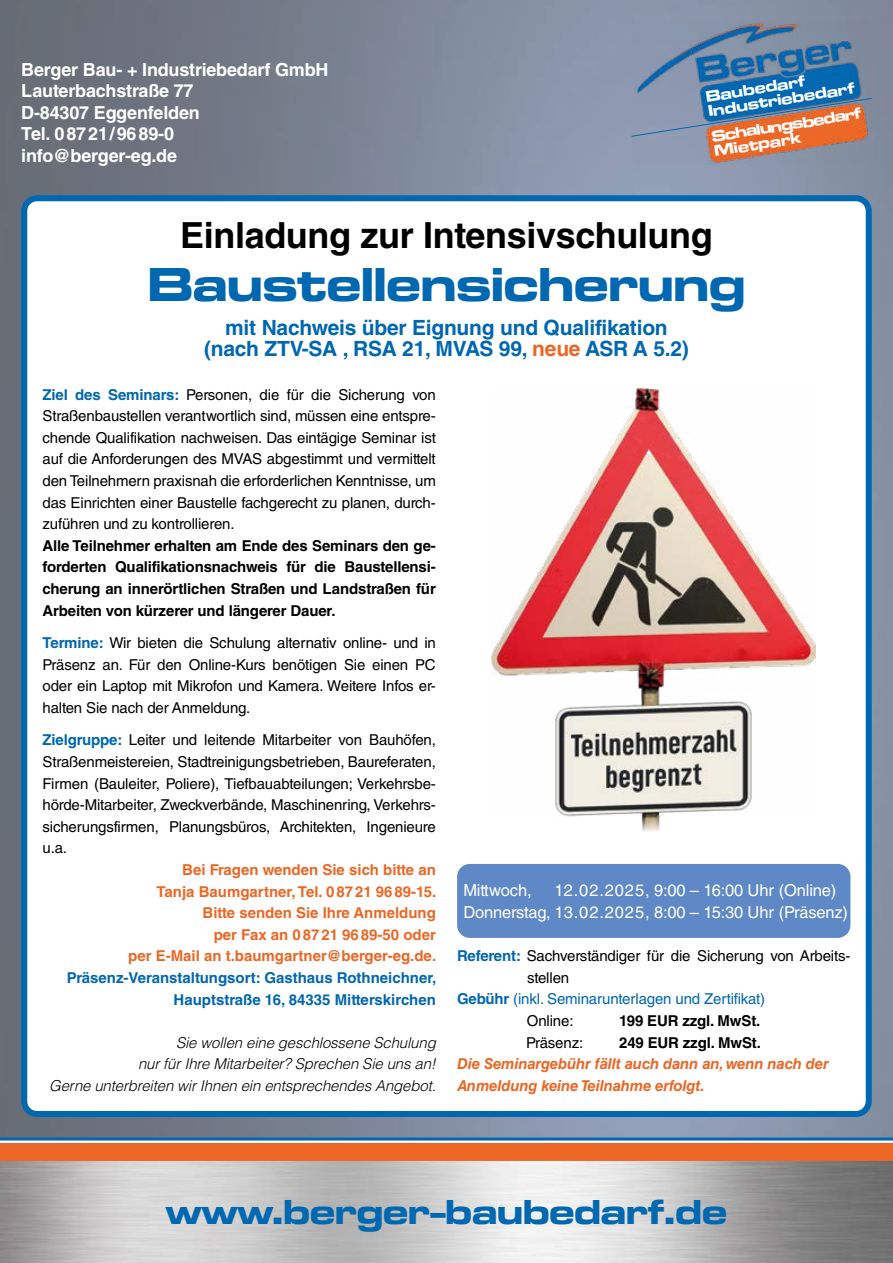
<style>
.page{position:relative;width:893px;height:1263px;background:#fff}
.page>*{position:absolute;margin:0;border:0;box-sizing:border-box;transform-origin:0 0}
.t1{font:700 expanded 49.5px "Microgramma DOT";color:#0067b1}
.t2{font:700 36px "Helvetica LT Std";letter-spacing:-.01em;color:#000}
.t3{font:700 expanded 36px "Microgramma DOT";color:#0067b1}
.t4{font:700 21px "Helvetica LT Std";letter-spacing:-.01em;color:#0067b1}
.t5{font:700 18px "Helvetica LT Std";letter-spacing:-.01em;color:#fff}
.t6{font:16.5px "Helvetica LT Std";letter-spacing:-.01em;color:#fff}
.t7{font:700 expanded 16.05px "Microgramma DOT";color:#fff}
.t8{font:15px/21.6px "Helvetica LT Std";letter-spacing:-.01em;color:#000;text-align:justify}
.t9{font:700 15px/21.6px "Helvetica LT Std";letter-spacing:-.01em;color:#000;text-align:justify}
.t10{font:700 15px/21.6px "Helvetica LT Std";color:#ec6725;text-align:right}
.t11{font:italic 300 15px/21.6px "Helvetica LT Std";letter-spacing:-.01em;color:#000;text-align:right}
.t12{font:700 15px/21.6px "Helvetica LT Std";color:#0067b1;text-align:right}
.t13{font:italic 700 15px/21.6px "Helvetica LT Std";letter-spacing:-.01em;color:#ec6725}
.t14{font:15px "Helvetica LT Std";letter-spacing:-.01em;color:#0067b1}
.s1{color:#ec6725}
.s2{font-weight:700;color:#0067b1}
.s3{font-weight:700}
</style>
<div class="page">
<img style="left:0;top:0;width:893px;height:1137px">
<hr style="left:0;top:1137px;width:893px;height:3px;background:#0067b1">
<img style="left:0;top:1161px;width:893px;height:102px">
<div style="left:0;top:1143px;width:893px;height:18px;background:#ec6725"></div>
<div style="left:24px;top:198px;width:845px;height:916px;background:#fff;border-radius:13px"></div>
<div style="left:21px;top:195px;width:851px;height:922px;border:6px solid #0067b1;border-radius:13px"></div>
<img style="left:492px;top:389px;width:324px;height:442px">
<div style="left:457px;top:864px;width:393px;height:74px;background:#5e88c6;border-radius:13px"></div>
<img style="left:633px;top:21px;width:238px;height:144px">
<svg style="left:619px;top:83px;width:265px;height:69px;background:#847c86"></svg>
<p class="t5" style="left:21px;top:58px;width:309px">Berger Bau- + Industriebedarf GmbH</p>
<p class="t5" style="left:21px;top:80px;width:174px">Lauterbachstraße 77</p>
<p class="t5" style="left:21px;top:101px;width:180px">D-84307 Eggenfelden</p>
<p class="t5" style="left:21px;top:123px;width:154px">Tel. 08721/9689-0</p>
<p class="t5" style="left:21px;top:145px;width:157px">info@berger-eg.de</p>
<p class="t7" style="left:704px;top:86px;width:102px;rotate:-9deg">Baubedarf</p>
<p class="t7" style="left:706px;top:100px;width:150px;rotate:-9deg">Industriebedarf</p>
<p class="t7" style="left:710px;top:126px;width:152px;rotate:-9deg">Schalungsbedarf</p>
<p class="t7" style="left:713px;top:140px;width:89px;rotate:-9deg">Mietpark</p>
<p class="t2" style="left:180px;top:214px;width:534px">Einladung zur Intensivschulung</p>
<p class="t1" style="left:148px;top:251px;width:599px">Baustellensicherung</p>
<p class="t4" style="left:225px;top:315px;width:444px">mit Nachweis über Eignung und Qualifikation</p>
<p class="t4" style="left:204px;top:336px;width:486px">(nach ZTV-SA , RSA 21, MVAS 99, <span class="s1">neue</span> ASR A 5.2)</p>
<p class="t8" style="left:43px;top:384px;width:395px"><span class="s2">Ziel des Seminars:</span> Personen, die für die Sicherung von Straßenbaustellen verantwortlich sind, müssen eine entspre&shy;chende Qualifikation nachweisen. Das eintägige Seminar ist auf die Anforderungen des MVAS abgestimmt und vermittelt den Teilnehmern praxisnah die erforderlichen Kenntnisse, um das Einrichten einer Baustelle fachgerecht zu planen, durch&shy;zuführen und zu kontrollieren.</p>
<p class="t9" style="left:43px;top:534px;width:395px">Alle Teilnehmer erhalten am Ende des Seminars den ge&shy;forderten Qualifikationsnachweis für die Baustellensi&shy;cherung an innerörtlichen Straßen und Landstraßen für Arbeiten von kürzerer und längerer Dauer.</p>
<p class="t8" style="left:43px;top:632px;width:395px"><span class="s2">Termine:</span> Wir bieten die Schulung alternativ online- und in Präsenz an. Für den Online-Kurs benötigen Sie einen PC oder ein Laptop mit Mikrofon und Kamera. Weitere Infos er&shy;halten Sie nach der Anmeldung.</p>
<p class="t8" style="left:43px;top:729px;width:395px"><span class="s2">Zielgruppe:</span> Leiter und leitende Mitarbeiter von Bauhöfen, Straßenmeistereien, Stadtreinigungsbetrieben, Baureferaten, Firmen (Bauleiter, Poliere), Tiefbauabteilungen; Verkehrsbe&shy;hörde-Mitarbeiter, Zweckverbände, Maschinenring, Verkehrs&shy;sicherungsfirmen, Planungsbüros, Architekten, Ingenieure u.a.</p>
<p class="t10" style="left:157px;top:858px;width:281px">Bei Fragen wenden Sie sich bitte an<br>Tanja Baumgartner, Tel. 08721 9689-15.</p>
<p class="t10" style="left:203px;top:902px;width:235px">Bitte senden Sie Ihre Anmeldung</p>
<p class="t10" style="left:214px;top:923px;width:224px">per Fax an 08721 9689-50 oder</p>
<p class="t10" style="left:128px;top:945px;width:310px">per E-Mail an t.baumgartner@berger-eg.de.</p>
<p class="t12" style="left:67px;top:966px;width:371px">Präsenz-Veranstaltungsort: Gasthaus Rothneichner,<br>Hauptstraße 16, 84335 Mitterskirchen</p>
<p class="t11" style="left:138px;top:1032px;width:299px">Sie wollen eine geschlossene Schulung<br>nur für Ihre Mitarbeiter? Sprechen Sie uns an!</p>
<p class="t11" style="left:49px;top:1075px;width:388px">Gerne unterbreiten wir Ihnen ein entsprechendes Angebot.</p>
<p class="t6" style="left:463px;top:881px;width:70px">Mittwoch,</p>
<p class="t6" style="left:554px;top:881px;width:284px">12.02.2025, 9:00 – 16:00 Uhr (Online)</p>
<p class="t6" style="left:463px;top:902px;width:386px">Donnerstag, 13.02.2025, 8:00 – 15:30 Uhr (Präsenz)</p>
<p class="t8" style="left:527px;top:945px;width:325px;text-indent:-70px"><span class="s2">Referent:</span> Sachverständiger für die Sicherung von Arbeits&shy;stellen</p>
<p class="t14" style="left:457px;top:990px;width:310px"><span class="s3">Gebühr</span> (inkl. Seminarunterlagen und Zertifikat)</p>
<p class="t8" style="left:527px;top:1010px;width:48px">Online:</p>
<p class="t9" style="left:619px;top:1010px;width:143px">199 EUR zzgl. MwSt.</p>
<p class="t8" style="left:526px;top:1031px;width:59px">Präsenz:</p>
<p class="t9" style="left:619px;top:1031px;width:143px">249 EUR zzgl. MwSt.</p>
<p class="t13" style="left:457px;top:1053px;width:373px">Die Seminargebühr fällt auch dann an, wenn nach der<br>Anmeldung keine Teilnahme erfolgt.</p>
<p class="t3" style="left:166px;top:1187px;width:562px">www.berger-baubedarf.de</p>
</div>
